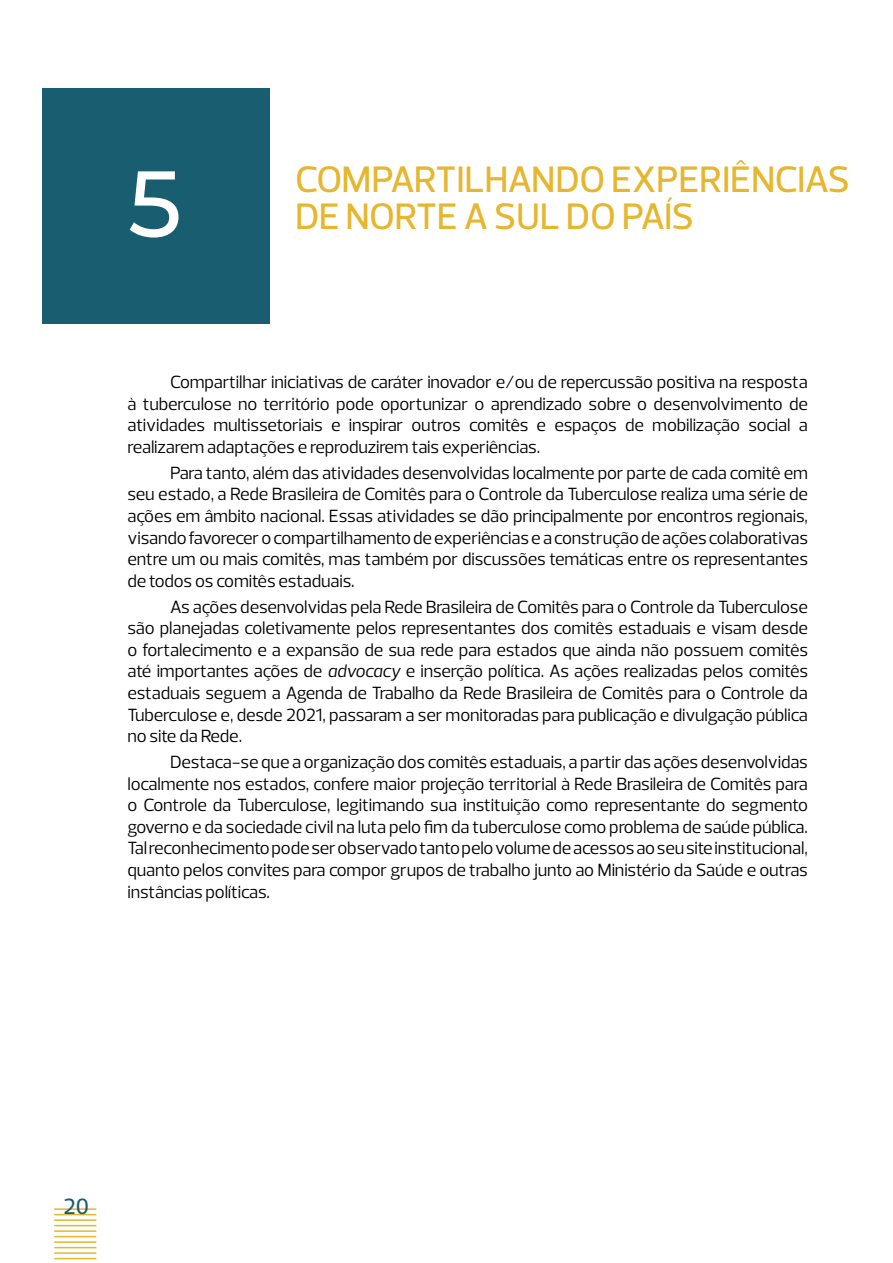
<style>
.page{position:relative;width:893px;height:1263px;background:#fff}
.page>*{position:absolute;margin:0;border:0;box-sizing:border-box;transform-origin:0 0}
.t1{font:500 93.45px "Montserrat";color:#fff}
.t2{font:500 37.5px "Prelo";letter-spacing:-.02em;color:#e6b62e}
.t3{font:500 22.5px "Prelo";color:#185d70}
.t4{font:18px/21.6px "Prelo";letter-spacing:-.01em;color:#000;text-align:justify}
.s1{font-style:italic}
</style>
<div class="page">
<hr style="left:54px;top:1208px;width:42px;height:2px;background:#e6b62e">
<hr style="left:54px;top:1214px;width:42px;height:1px;background:#e6b62e">
<hr style="left:54px;top:1219px;width:42px;height:2px;background:#e6b62e">
<hr style="left:54px;top:1225px;width:42px;height:1px;background:#e6b62e">
<hr style="left:54px;top:1230px;width:42px;height:2px;background:#e6b62e">
<hr style="left:54px;top:1236px;width:42px;height:1px;background:#e6b62e">
<hr style="left:54px;top:1241px;width:42px;height:2px;background:#e6b62e">
<hr style="left:54px;top:1247px;width:42px;height:1px;background:#e6b62e">
<hr style="left:54px;top:1252px;width:42px;height:2px;background:#e6b62e">
<hr style="left:54px;top:1258px;width:42px;height:1px;background:#e6b62e">
<hr style="left:54px;top:1262px;width:42px;height:1px;background:#e6b62e">
<div style="left:43px;top:88px;width:227px;height:235px;background:#185d70"></div>
<h1 class="t1" style="left:128px;top:138px;width:55px">5</h1>
<h2 class="t2" style="left:295px;top:156px;width:556px">COMPARTILHANDO EXPERIÊNCIAS</h2>
<h2 class="t2" style="left:295px;top:194px;width:400px">DE NORTE A SUL DO PAÍS</h2>
<p class="t4" style="left:127px;top:371px;width:682px;text-indent:43px">Compartilhar iniciativas de caráter inovador e/ou de repercussão positiva na resposta à tuberculose no território pode oportunizar o aprendizado sobre o desenvolvimento de atividades multissetoriais e inspirar outros comitês e espaços de mobilização social a realizarem adaptações e reproduzirem tais experiências.</p>
<p class="t4" style="left:127px;top:462px;width:682px;text-indent:43px">Para tanto, além das atividades desenvolvidas localmente por parte de cada comitê em seu estado, a Rede Brasileira de Comitês para o Controle da Tuberculose realiza uma série de ações em âmbito nacional. Essas atividades se dão principalmente por encontros regionais, visando favorecer o compartilhamento de experiências e a construção de ações colaborativas entre um ou mais comitês, mas também por discussões temáticas entre os representantes de todos os comitês estaduais.</p>
<p class="t4" style="left:127px;top:596px;width:682px;text-indent:43px">As ações desenvolvidas pela Rede Brasileira de Comitês para o Controle da Tuberculose são planejadas coletivamente pelos representantes dos comitês estaduais e visam desde o fortalecimento e a expansão de sua rede para estados que ainda não possuem comitês até importantes ações de <span class="s1">advocacy</span> e inserção política. As ações realizadas pelos comitês estaduais seguem a Agenda de Trabalho da Rede Brasileira de Comitês para o Controle da Tuberculose e, desde 2021, passaram a ser monitoradas para publicação e divulgação pública no site da Rede.</p>
<p class="t4" style="left:127px;top:751px;width:682px;text-indent:43px">Destaca-se que a organização dos comitês estaduais, a partir das ações desenvolvidas localmente nos estados, confere maior projeção territorial à Rede Brasileira de Comitês para o Controle da Tuberculose, legitimando sua instituição como representante do segmento governo e da sociedade civil na luta pelo fim da tuberculose como problema de saúde pública.<br>Tal reconhecimento pode ser observado tanto pelo volume de acessos ao seu site institucional, quanto pelos convites para compor grupos de trabalho junto ao Ministério da Saúde e outras instâncias políticas.</p>
<p class="t3" style="left:63px;top:1192px;width:27px">20</p>
</div>
